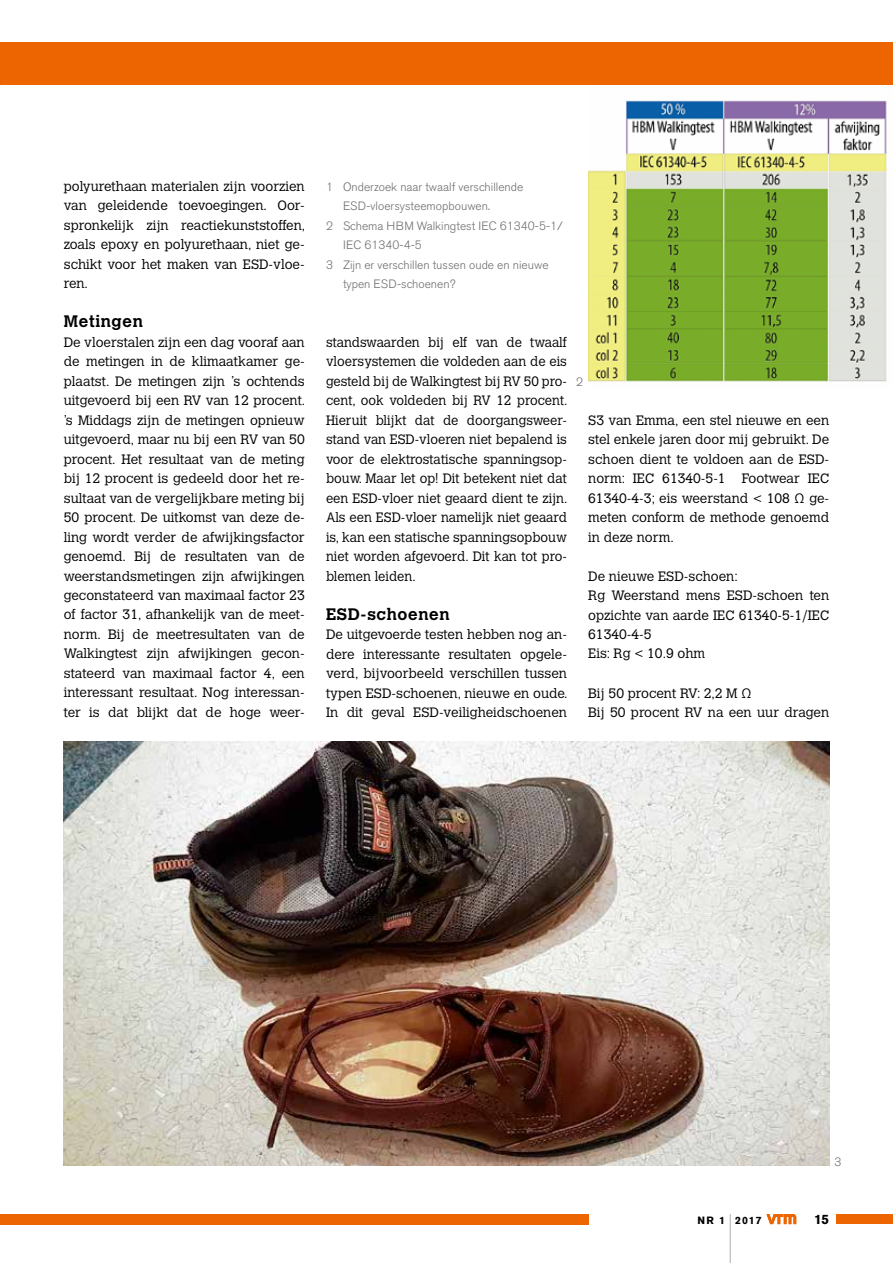
<style>
.page{position:relative;width:893px;height:1263px;background:#fff}
.page>*{position:absolute;margin:0;border:0;box-sizing:border-box;transform-origin:0 0}
.t1{font:700 70.35px "Akzidenz Grotesk BE";color:#000;scale:.03 1}
.t2{font:700 16.5px "Calvert MT Std";letter-spacing:.04em;color:#000}
.t3{font:300 13.5px/19.5px "Calvert MT Std";color:#000;text-align:justify}
.t4{font:700 13.5px "Akzidenz Grotesk BE";color:#000}
.t5{font:300 12px "Akzidenz Grotesk BE";color:#6e6e6e}
.t6{font:700 10.5px "Akzidenz Grotesk BE";letter-spacing:.1em;color:#000}
</style>
<div class="page">
<div style="left:0;top:1214px;width:588px;height:10px;background:#ec6500"></div>
<div style="left:836px;top:1214px;width:57px;height:10px;background:#ec6500"></div>
<svg style="left:766px;top:1214px;width:30px;height:10px"></svg>
<div style="left:0;top:43px;width:893px;height:42px;background:#ec6500"></div>
<img style="left:64px;top:742px;width:765px;height:423px">
<img style="left:588px;top:100px;width:299px;height:282px">
<p class="t3" style="left:64px;top:176px;width:243px">polyurethaan materialen zijn voorzien van geleidende toevoegingen. Oor&shy;spronkelijk zijn reactiekunststoffen, zoals epoxy en polyurethaan, niet ge&shy;schikt voor het maken van ESD-vloe&shy;ren.</p>
<p class="t2" style="left:64px;top:311px;width:81px">Metingen</p>
<p class="t3" style="left:64px;top:332px;width:243px">De vloerstalen zijn een dag vooraf aan de metingen in de klimaatkamer ge&shy;plaatst. De metingen zijn ’s ochtends uitgevoerd bij een RV van 12 procent. ’s Middags zijn de metingen opnieuw uitgevoerd, maar nu bij een RV van 50 procent. Het resultaat van de meting bij 12 procent is gedeeld door het re&shy;sultaat van de vergelijkbare meting bij 50 procent. De uitkomst van deze de&shy;ling wordt verder de afwijkingsfactor genoemd. Bij de resultaten van de weerstandsmetingen zijn afwijkingen geconstateerd van maximaal factor 23 of factor 31, afhankelijk van de meet&shy;norm. Bij de meetresultaten van de Walkingtest zijn afwijkingen gecon&shy;stateerd van maximaal factor 4, een interessant resultaat. Nog interessan&shy;ter is dat blijkt dat de hoge weer-</p>
<p class="t3" style="left:326px;top:332px;width:243px">standswaarden bij elf van de twaalf vloersystemen die voldeden aan de eis gesteld bij de Walkingtest bij RV 50 pro&shy;cent, ook voldeden bij RV 12 procent.<br>Hieruit blijkt dat de doorgangsweer&shy;stand van ESD-vloeren niet bepalend is voor de elektrostatische spanningsop&shy;bouw. Maar let op! Dit betekent niet dat een ESD-vloer niet geaard dient te zijn.<br>Als een ESD-vloer namelijk niet geaard is, kan een statische spanningsopbouw niet worden afgevoerd. Dit kan tot pro&shy;blemen leiden.</p>
<p class="t5" style="left:326px;top:180px;width:199px">1 Onderzoek naar twaalf verschillende</p>
<p class="t5" style="left:343px;top:199px;width:149px">ESD-vloersysteemopbouwen.</p>
<p class="t5" style="left:326px;top:219px;width:238px">2 Schema HBM Walkingtest IEC 61340-5-1/</p>
<p class="t5" style="left:343px;top:238px;width:80px">IEC 61340-4-5</p>
<p class="t5" style="left:326px;top:258px;width:224px">3 Zijn er verschillen tussen oude en nieuwe</p>
<p class="t5" style="left:343px;top:277px;width:114px">typen ESD-schoenen?</p>
<p class="t2" style="left:326px;top:603px;width:125px">ESD-schoenen</p>
<p class="t3" style="left:326px;top:625px;width:243px">De uitgevoerde testen hebben nog an&shy;dere interessante resultaten opgele&shy;verd, bijvoorbeeld verschillen tussen typen ESD-schoenen, nieuwe en oude.<br>In dit geval ESD-veiligheidschoenen</p>
<p class="t5" style="left:576px;top:375px;width:8px">2</p>
<p class="t3" style="left:588px;top:410px;width:242px">S3 van Emma, een stel nieuwe en een stel enkele jaren door mij gebruikt. De schoen dient te voldoen aan de ESD&shy;norm: IEC 61340-5-1 Footwear IEC 61340-4-3; eis weerstand &lt; 108 Ω ge&shy;meten conform de methode genoemd in deze norm.</p>
<p class="t3" style="left:588px;top:566px;width:242px;text-align:left">De nieuwe ESD-schoen:<br>Rg Weerstand mens ESD-schoen ten opzichte van aarde IEC 61340-5-1/IEC<br>61340-4-5<br>Eis: Rg &lt; 10.9 ohm</p>
<p class="t3" style="left:588px;top:683px;width:242px">Bij 50 procent RV: 2,2 M Ω<br>Bij 50 procent RV na een uur dragen</p>
<p class="t5" style="left:834px;top:1155px;width:8px">3</p>
<p class="t6" style="left:697px;top:1214px;width:29px">NR 1</p>
<h1 class="t1" style="left:730px;top:1204px;width:20px">|</h1>
<p class="t6" style="left:735px;top:1214px;width:28px">2017</p>
<p class="t4" style="left:814px;top:1211px;width:17px">15</p>
</div>
